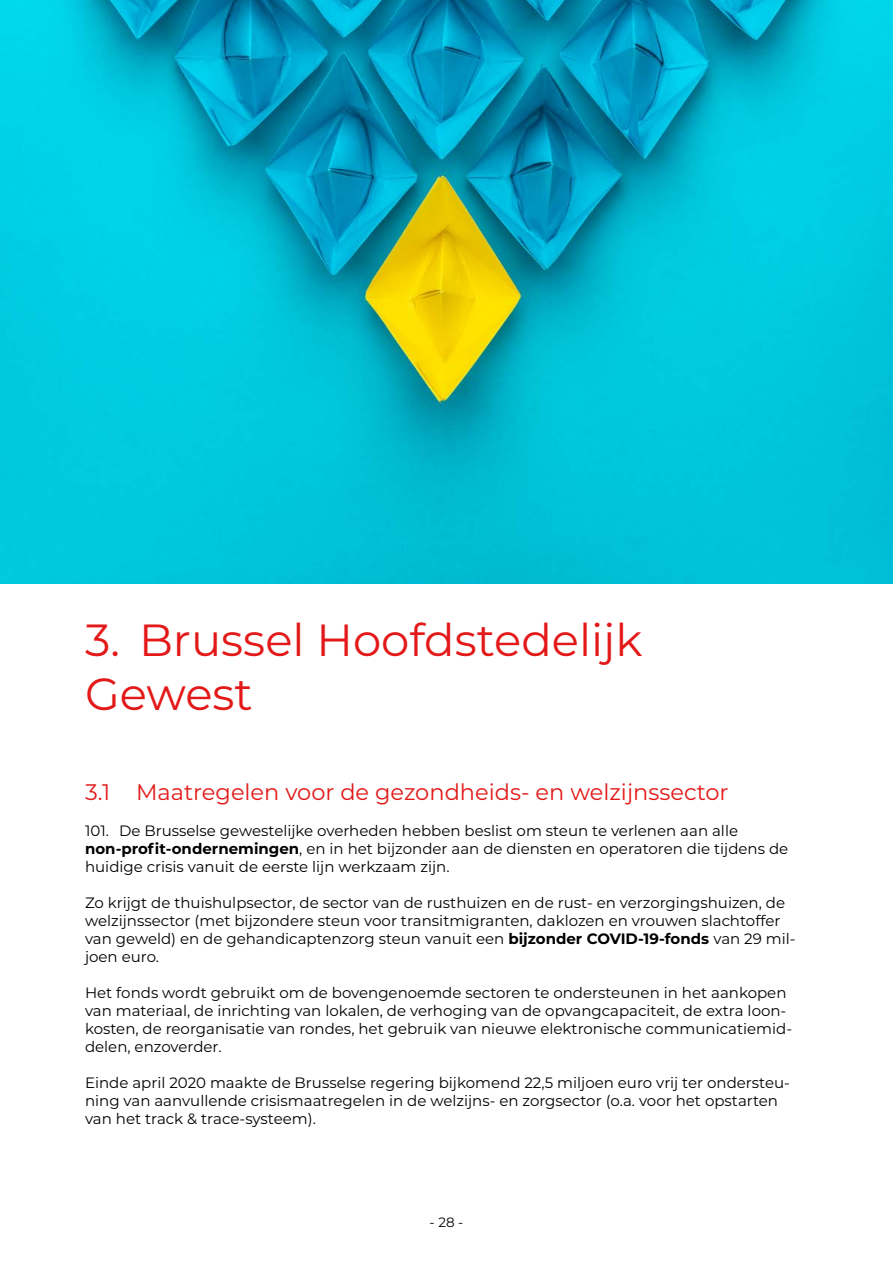
<style>
.page{position:relative;width:893px;height:1263px;background:#fff}
.page>*{position:absolute;margin:0;border:0;box-sizing:border-box;transform-origin:0 0}
.t1{font:45px/54px "Montserrat";color:#e31818}
.t2{font:22.5px "Montserrat";color:#e31818}
.t3{font:15px/18px "Montserrat";color:#000}
.t4{font:13.5px "Montserrat";color:#000}
.s1{font-weight:700}
</style>
<div class="page">
<img style="left:0;top:0;width:893px;height:584px">
<h1 class="t1" style="left:85px;top:611px;width:559px">3. Brussel Hoofdstedelijk<br>Gewest</h1>
<h2 class="t2" style="left:85px;top:776px;width:645px">3.1 Maatregelen voor de gezondheids- en welzijnssector</h2>
<p class="t3" style="left:85px;top:821px;width:705px">101. De Brusselse gewestelijke overheden hebben beslist om steun te verlenen aan alle <span class="s1">non-profit-ondernemingen</span>, en in het bijzonder aan de diensten en operatoren die tijdens de huidige crisis vanuit de eerste lijn werkzaam zijn.</p>
<p class="t3" style="left:85px;top:893px;width:712px">Zo krijgt de thuishulpsector, de sector van de rusthuizen en de rust- en verzorgingshuizen, de welzijnssector (met bijzondere steun voor transitmigranten, daklozen en vrouwen slachtoffer van geweld) en de gehandicaptenzorg steun vanuit een <span class="s1">bijzonder COVID-19-fonds</span> van 29 mil&shy;joen euro.</p>
<p class="t3" style="left:85px;top:983px;width:709px">Het fonds wordt gebruikt om de bovengenoemde sectoren te ondersteunen in het aankopen van materiaal, de inrichting van lokalen, de verhoging van de opvangcapaciteit, de extra loon&shy;kosten, de reorganisatie van rondes, het gebruik van nieuwe elektronische communicatiemid&shy;delen, enzoverder.</p>
<p class="t3" style="left:85px;top:1073px;width:706px">Einde april 2020 maakte de Brusselse regering bijkomend 22,5 miljoen euro vrij ter ondersteu&shy;ning van aanvullende crisismaatregelen in de welzijns- en zorgsector (o.a. voor het opstarten van het track &amp; trace-systeem).</p>
<p class="t4" style="left:430px;top:1213px;width:35px">- 28 -</p>
</div>
